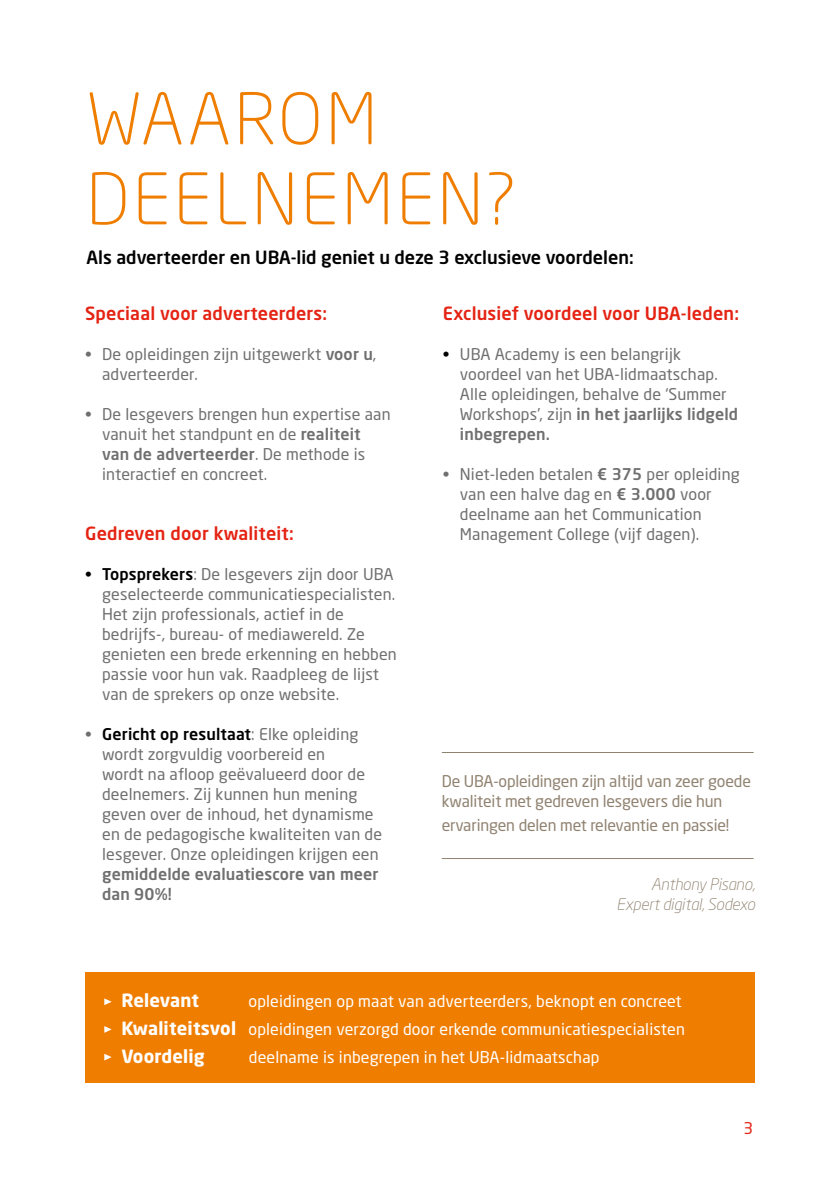
<style>
.page{position:relative;width:840px;height:1191px;background:#fff}
.page>*{position:absolute;margin:0;border:0;box-sizing:border-box;transform-origin:0 0}
.t1{font:300 70px/80px "Neo Sans W1 G";letter-spacing:.05em;color:#ef7d00}
.t2{font:500 18px "Neo Sans W1 G";letter-spacing:.01em;color:#e42313}
.t3{font:500 18px "Neo Sans W1 G";color:#000}
.t4{font:700 18px "Neo Sans W1 G";letter-spacing:.01em;color:#fff}
.t5{font:16px/20px "Neo Sans";letter-spacing:.01em;color:#706f6f}
.t6{font:16px/27.6px "Neo Sans";letter-spacing:.01em;color:#fff;text-align:right}
.t7{font:500 16px/20px "Neo Sans W1 G";letter-spacing:.01em;color:#706f6f}
.t8{font:16px/20px "Neo Sans";letter-spacing:-.01em;color:#908270}
.t9{font:italic 300 16px/20px "Neo Sans Std";letter-spacing:-.01em;color:#908270;text-align:right}
.t10{font:500 16px "Neo Sans W1 G";letter-spacing:.01em;color:#000}
.t11{font:16px "Neo Sans";color:#e42313}
.s1{font-family:"Neo Sans W1 G";font-weight:500}
.s2{font-family:"Neo Sans";font-weight:400}
.s3{color:#000}
.s4{font-family:"Neo Sans W1 G";font-weight:500;color:#000}
.s5{font-family:"Neo Sans";font-weight:400;color:#706f6f}
.s6{font-family:"Neo Sans W1 G";font-weight:700;font-size:18px}
</style>
<div class="page">
<div style="left:85px;top:972px;width:669px;height:111px;background:#ef7d00"></div>
<svg style="left:104px;top:998px;width:8px;height:7px"></svg>
<svg style="left:104px;top:1026px;width:8px;height:6px"></svg>
<svg style="left:104px;top:1053px;width:8px;height:7px"></svg>
<hr style="left:442px;top:752px;width:311px;height:1px;background:#908270">
<hr style="left:442px;top:858px;width:311px;height:1px;background:#908270">
<h1 class="t1" style="left:86px;top:78px;width:431px">WAAROM<br>DEELNEMEN?</h1>
<p class="t3" style="left:86px;top:246px;width:548px">Als adverteerder en UBA-lid geniet u deze 3 exclusieve voordelen:</p>
<p class="t2" style="left:85px;top:302px;width:243px">Speciaal voor adverteerders:</p>
<p class="t5" style="left:102px;top:344px;width:275px;text-indent:-17px">• De opleidingen zijn uitgewerkt <span class="s1">voor u</span>, adverteerder.</p>
<p class="t5" style="left:102px;top:404px;width:290px;text-indent:-17px">• De lesgevers brengen hun expertise aan vanuit het standpunt en de <span class="s1">realiteit</span></p>
<p class="t7" style="left:102px;top:444px;width:264px">van de adverteerder<span class="s2">. De methode is</span></p>
<p class="t5" style="left:102px;top:464px;width:166px">interactief en concreet.</p>
<p class="t2" style="left:85px;top:522px;width:210px">Gedreven door kwaliteit:</p>
<p class="t5" style="left:102px;top:564px;width:296px;text-indent:-17px"><span class="s3">•</span> <span class="s4">Topsprekers</span>: De lesgevers zijn door UBA geselecteerde communicatiespecialisten.<br>Het zijn professionals, actief in de bedrijfs-, bureau- of mediawereld. Ze genieten een brede erkenning en hebben passie voor hun vak. Raadpleeg de lijst van de sprekers op onze website.</p>
<p class="t10" style="left:85px;top:724px;width:275px"><span class="s5">•</span> Gericht op resultaat<span class="s5">: Elke opleiding</span></p>
<p class="t5" style="left:102px;top:744px;width:281px">wordt zorgvuldig voorbereid en<br>wordt na afloop geëvalueerd door de deelnemers. Zij kunnen hun mening geven over de inhoud, het dynamisme en de pedagogische kwaliteiten van de lesgever. Onze opleidingen krijgen een</p>
<p class="t7" style="left:102px;top:864px;width:278px">gemiddelde evaluatiescore van meer dan 90%!</p>
<p class="t2" style="left:442px;top:302px;width:297px">Exclusief voordeel voor UBA-leden:</p>
<p class="t5" style="left:459px;top:344px;width:268px;text-indent:-17px"><span class="s3">•</span> UBA Academy is een belangrijk voordeel van het UBA-lidmaatschap.<br>Alle opleidingen, behalve de ‘Summer</p>
<p class="t7" style="left:459px;top:404px;width:279px"><span class="s2">Workshops’, zijn</span> in het jaarlijks lidgeld inbegrepen.</p>
<p class="t5" style="left:459px;top:464px;width:281px;text-indent:-17px">• Niet-leden betalen <span class="s1">€ 375</span> per opleiding van een halve dag en <span class="s1">€ 3.000</span> voor deelname aan het Communication Management College (vijf dagen).</p>
<p class="t8" style="left:441px;top:771px;width:310px">De UBA-opleidingen zijn altijd van zeer goede kwaliteit met gedreven lesgevers die hun</p>
<p class="t8" style="left:441px;top:815px;width:289px">ervaringen delen met relevantie en passie!</p>
<p class="t9" style="left:616px;top:874px;width:140px">Anthony Pisano,<br>Expert digital, Sodexo</p>
<p class="t4" style="left:121px;top:989px;width:79px">Relevant</p>
<p class="t6" style="left:121px;top:987px;width:565px">opleidingen op maat van adverteerders, beknopt en concreet<br><span class="s6">Kwaliteitsvol</span> opleidingen verzorgd door erkende communicatiespecialisten</p>
<p class="t4" style="left:121px;top:1044px;width:85px">Voordelig</p>
<p class="t6" style="left:249px;top:1042px;width:352px">deelname is inbegrepen in het UBA-lidmaatschap</p>
<p class="t11" style="left:743px;top:1118px;width:11px">3</p>
</div>
